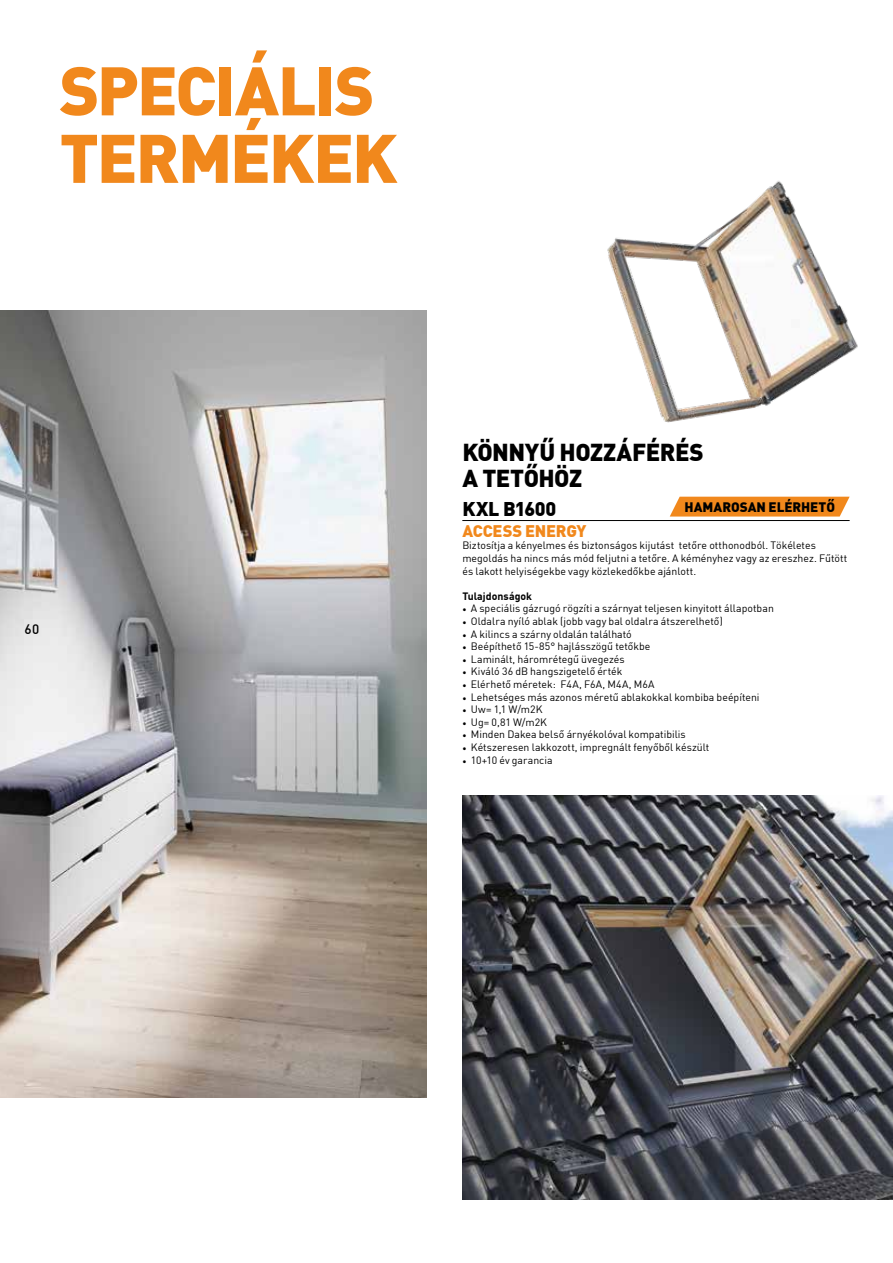
<style>
.page{position:relative;width:893px;height:1263px;background:#fff}
.page>*{position:absolute;margin:0;border:0;box-sizing:border-box;transform-origin:0 0}
.t1{font:900 67.5px/67.5px "DIN Offc Pro";letter-spacing:-.03em;color:#f1881c}
.t2{font:900 24px/25.5px "DIN Offc Pro";letter-spacing:-.02em;color:#000}
.t3{font:900 19.5px "DIN Offc Pro";letter-spacing:-.015em;color:#000}
.t4{font:900 16.5px "DIN Offc Pro";letter-spacing:-.015em;color:#f1881c}
.t5{font:900 13.5px "DIN Offc Pro";color:#000}
.t6{font:500 13.5px "DIN Offc Pro";color:#000}
.t7{font:10.5px/12.6px "DIN Offc Pro";color:#000}
.t8{font:700 10.5px "DIN Offc Pro";letter-spacing:.005em;color:#000}
.s1{font-family:"Minion Pro"}
</style>
<div class="page">
<img style="left:0;top:310px;width:427px;height:788px">
<hr style="left:462px;top:520px;width:388px;height:1px;background:#000">
<div style="left:670px;top:497px;width:180px;height:19px;background:#f1881c"></div>
<img style="left:607px;top:181px;width:251px;height:242px">
<img style="left:462px;top:795px;width:431px;height:404px">
<h1 class="t1" style="left:60px;top:47px;width:339px">SPECIÁLIS<br>TERMÉKEK</h1>
<p class="t6" style="left:25px;top:619px;width:16px">60</p>
<h2 class="t2" style="left:462px;top:436px;width:243px">KÖNNYŰ HOZZÁFÉRÉS<br>A TETŐHÖZ</h2>
<h3 class="t3" style="left:462px;top:492px;width:96px">KXL B1600</h3>
<h3 class="t4" style="left:462px;top:517px;width:126px">ACCESS ENERGY</h3>
<p class="t7" style="left:462px;top:538px;width:387px">Biztosítja a kényelmes és biztonságos kijutást tetőre otthonodból. Tökéletes megoldás ha nincs más mód feljutni a tetőre. A kéményhez vagy az ereszhez. Fűtött és lakott helyiségekbe vagy közlekedőkbe ajánlott.</p>
<p class="t8" style="left:462px;top:587px;width:71px">Tulajdonságok</p>
<p class="t7" style="left:462px;top:601px;width:313px"><span class="s1">•</span> A speciális gázrugó rögzíti a szárnyat teljesen kinyitott állapotban</p>
<p class="t7" style="left:462px;top:614px;width:262px"><span class="s1">•</span> Oldalra nyíló ablak (jobb vagy bal oldalra átszerelhető)</p>
<p class="t7" style="left:462px;top:626px;width:171px"><span class="s1">•</span> A kilincs a szárny oldalán található</p>
<p class="t7" style="left:462px;top:639px;width:190px"><span class="s1">•</span> Beépíthető 15-85° hajlásszögű tetőkbe</p>
<p class="t7" style="left:462px;top:652px;width:164px"><span class="s1">•</span> Laminált, háromrétegű üvegezés</p>
<p class="t7" style="left:462px;top:664px;width:162px"><span class="s1">•</span> Kiváló 36 dB hangszigetelő érték</p>
<p class="t7" style="left:462px;top:677px;width:194px"><span class="s1">•</span> Elérhető méretek: F4A, F6A, M4A, M6A</p>
<p class="t7" style="left:462px;top:689px;width:299px"><span class="s1">•</span> Lehetséges más azonos méretű ablakokkal kombiba beépíteni</p>
<p class="t7" style="left:462px;top:702px;width:82px"><span class="s1">•</span> Uw= 1,1 W/m2K</p>
<p class="t7" style="left:462px;top:715px;width:86px"><span class="s1">•</span> Ug= 0,81 W/m2K</p>
<p class="t7" style="left:462px;top:727px;width:225px"><span class="s1">•</span> Minden Dakea belső árnyékolóval kompatibilis</p>
<p class="t7" style="left:462px;top:740px;width:248px"><span class="s1">•</span> Kétszeresen lakkozott, impregnált fenyőből készült</p>
<p class="t7" style="left:462px;top:752px;width:92px"><span class="s1">•</span> 10+10 év garancia</p>
<p class="t5" style="left:684px;top:495px;width:152px">HAMAROSAN ELÉRHETŐ</p>
</div>
